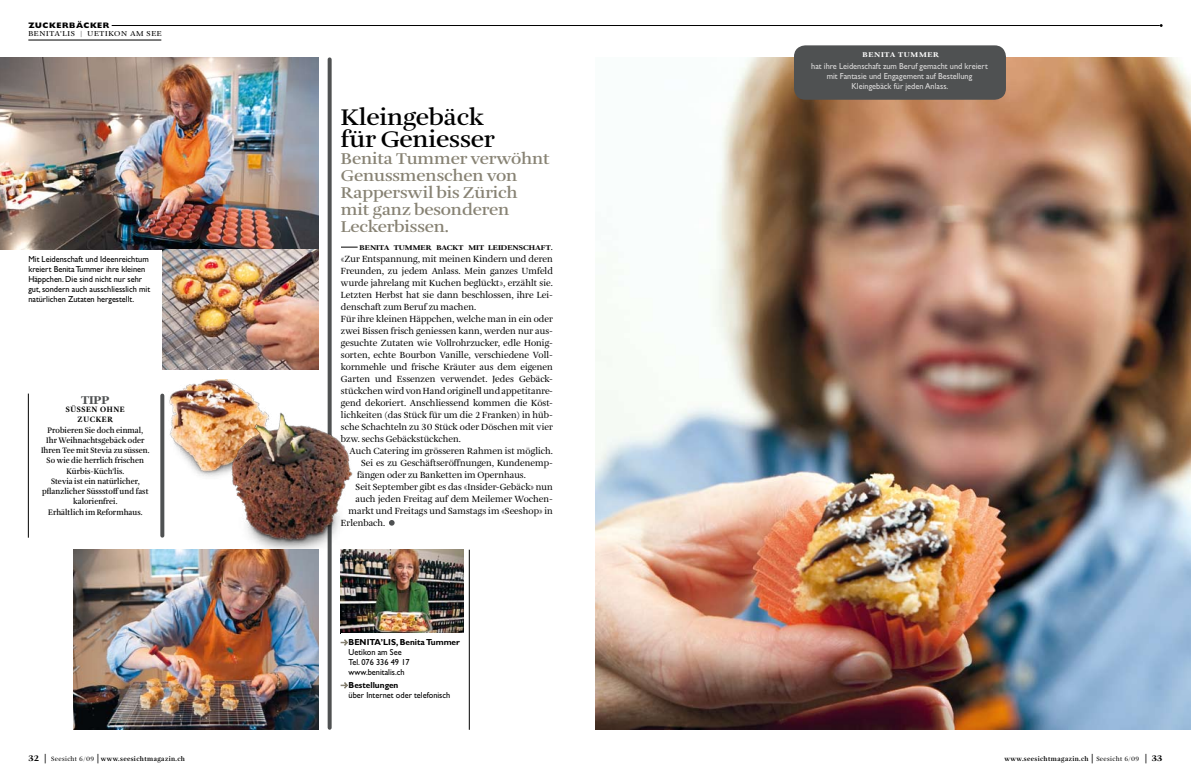
<style>
.page{position:relative;width:1191px;height:780px;background:#fff}
.page>*{position:absolute;margin:0;border:0;box-sizing:border-box;transform-origin:0 0}
.t1{font:600 23.4px/22px "Amalia Pro";letter-spacing:-.01em;color:#000;scale:1.11 1}
.t2{font:600 16.2px/17px "Amalia Pro";letter-spacing:-.01em;color:#878273;scale:1.11 1}
.t3{font:900 11.7px "Amalia Pro";color:#4f5152;scale:1.11 1}
.t4{font:9.2px/12px "Amalia Pro";color:#000}
.t5{font:8.8px/10px "Gill Sans Std";color:#000;scale:.95 1}
.t6{font:8.8px/10px "Gill Sans Std";color:#dbdada;text-align:center;scale:.95 1}
.t7{font:700 8.8px "Gill Sans Std";color:#000;scale:.95 1}
.t8{font:600 8.2px/10.2px "Amalia Pro";color:#000;text-align:center;scale:.95 1}
.t9{font:900 8px/10.2px "Amalia Pro";letter-spacing:.075em;color:#000;text-align:center;scale:.95 1}
.t10{font:800 8px "Gill Sans Std";letter-spacing:.075em;color:#000}
.t11{font:7.4px "Amalia Pro";letter-spacing:.075em;color:#000;scale:1.11 1}
.t12{font:900 7.2px "Amalia Pro";color:#000;scale:1.11 1}
.t13{font:900 7.2px "Amalia Pro";letter-spacing:.075em;color:#fff;scale:1.11 1}
.t14{font:700 6.5px "Amalia Pro";letter-spacing:.05em;color:#000}
.s1{font-weight:400;font-size:9.2px}
.s2{font-weight:900;font-size:8.6px}
.s3{font-family:"Gill Sans Std";font-weight:400;font-size:9.5px}
.s4{font-weight:400}
</style>
<div class="page">
<img style="left:169px;top:379px;width:91px;height:92px">
<img style="left:595px;top:57px;width:596px;height:672px">
<div style="left:794px;top:45px;width:212px;height:55px;background:#4f5152;border-radius:11px"></div>
<svg style="left:341px;top:247px;width:17px;height:1px"></svg>
<svg style="left:389px;top:520px;width:5px;height:5px"></svg>
<img style="left:341px;top:549px;width:122px;height:84px">
<hr style="left:469px;top:549px;width:1px;height:180px;background:#000">
<svg style="left:341px;top:639px;width:7px;height:6px"></svg>
<svg style="left:341px;top:682px;width:7px;height:6px"></svg>
<svg style="left:328px;top:59px;width:4px;height:668px;background:#5e6060"></svg>
<img style="left:0;top:58px;width:318px;height:191px">
<img style="left:162px;top:249px;width:156px;height:120px">
<svg style="left:160px;top:395px;width:4px;height:140px"></svg>
<img style="left:196px;top:409px;width:156px;height:145px">
<hr style="left:28px;top:393px;width:1px;height:144px;background:#000">
<img style="left:73px;top:550px;width:245px;height:179px">
<hr style="left:112px;top:25px;width:1047px;height:1px;background:#000">
<hr style="left:28px;top:40px;width:133px;height:1px;background:#000">
<p class="t10" style="left:28px;top:21px;width:83px">ZUCKERBÄCKER</p>
<p class="t11" style="left:28px;top:30px;width:122px">BENITA'LIS | UETIKON AM SEE</p>
<p class="t5" style="left:28px;top:253px;width:130px">Mit Leidenschaft und Ideenreichtum kreiert Benita Tummer ihre kleinen Häppchen. Die sind nicht nur sehr gut, sondern auch ausschliesslich mit natürlichen Zutaten hergestellt.</p>
<p class="t3" style="left:81px;top:393px;width:27px">TIPP</p>
<p class="t9" style="left:66px;top:404px;width:63px">SÜSSEN OHNE<br>ZUCKER</p>
<p class="t8" style="left:41px;top:425px;width:116px">Probieren Sie doch einmal,<br>Ihr Weihnachtsgebäck oder<br>Ihren Tee mit Stevia zu süssen.<br>So wie die herrlich frischen<br>Kürbis-Küch'lis.<br>Stevia ist ein natürlicher, pflanzlicher Süssstoff und fast kalorienfrei.<br>Erhältlich im Reformhaus.</p>
<h1 class="t1" style="left:341px;top:107px;width:140px">Kleingebäck für Geniesser</h1>
<h2 class="t2" style="left:341px;top:151px;width:190px">Benita Tummer verwöhnt<br>Genussmenschen von<br>Rapperswil bis Zürich mit ganz besonderen<br>Leckerbissen.</h2>
<p class="t12" style="left:359px;top:242px;width:176px">BENITA TUMMER BACKT MIT LEIDENSCHAFT<span class="s1">.</span></p>
<p class="t4" style="left:341px;top:253px;width:213px">«Zur Entspannung, mit meinen Kindern und deren Freunden, zu jedem Anlass. Mein ganzes Umfeld wurde jahrelang mit Kuchen beglückt», erzählt sie.<br>Letzten Herbst hat sie dann beschlossen, ihre Lei&shy;denschaft zum Beruf zu machen.<br>Für ihre kleinen Häppchen, welche man in ein oder zwei Bissen frisch geniessen kann, werden nur aus&shy;gesuchte Zutaten wie Vollrohrzucker, edle Honig&shy;sorten, echte Bourbon Vanille, verschiedene Voll&shy;kornmehle und frische Kräuter aus dem eigenen Garten und Essenzen verwendet. Jedes Gebäck&shy;stückchen wird von Hand originell und appetitanre&shy;gend dekoriert. Anschliessend kommen die Köst&shy;lichkeiten (das Stück für um die 2 Franken) in hüb&shy;sche Schachteln zu 30 Stück oder Döschen mit vier bzw. sechs Gebäckstückchen.</p>
<p class="t4" style="left:349px;top:445px;width:205px">Auch Catering im grösseren Rahmen ist möglich.</p>
<p class="t4" style="left:361px;top:457px;width:193px">Sei es zu Geschäftseröffnungen, Kundenemp-</p>
<p class="t4" style="left:357px;top:469px;width:170px">fängen oder zu Banketten im Opernhaus.</p>
<p class="t4" style="left:356px;top:481px;width:199px">Seit September gibt es das «Insider-Gebäck» nun</p>
<p class="t4" style="left:355px;top:493px;width:199px">auch jeden Freitag auf dem Meilemer Wochen-</p>
<p class="t4" style="left:348px;top:505px;width:206px">markt und Freitags und Samstags im «Seeshop» in</p>
<p class="t4" style="left:341px;top:517px;width:46px">Erlenbach.</p>
<p class="t7" style="left:348px;top:637px;width:119px">BENITA’LIS, Benita Tummer</p>
<p class="t5" style="left:348px;top:647px;width:66px">Uetikon am See<br>Tel. 076 336 49 17 www.benitalis.ch</p>
<p class="t7" style="left:348px;top:680px;width:54px">Bestellungen</p>
<p class="t5" style="left:348px;top:690px;width:109px">über Internet oder telefonisch</p>
<p class="t13" style="left:862px;top:50px;width:70px">BENITA TUMMER</p>
<p class="t6" style="left:811px;top:61px;width:187px">hat ihre Leidenschaft zum Beruf gemacht und kreiert mit Fantasie und Engagement auf Bestellung<br>Kleingebäck für jeden Anlass.</p>
<p class="t14" style="left:28px;top:754px;width:158px"><span class="s2">32</span> <span class="s3">|</span> <span class="s4">Seesicht 6/09</span> <span class="s3">|</span> www.seesichtmagazin.ch</p>
<p class="t14" style="left:1004px;top:754px;width:160px">www.seesichtmagazin.ch <span class="s3">|</span> <span class="s4">Seesicht 6/09</span> <span class="s3">|</span> <span class="s2">33</span></p>
</div>
